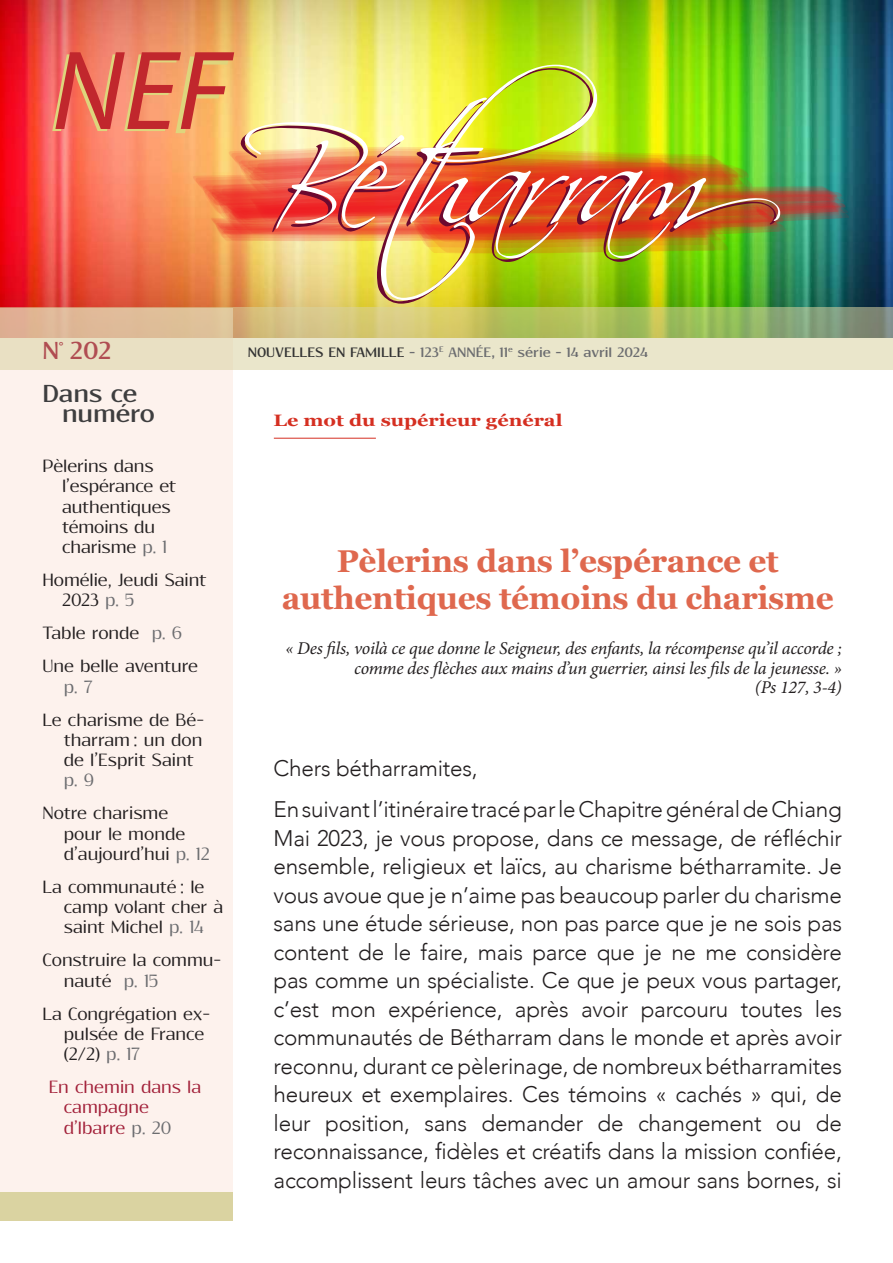
<style>
.page{position:relative;width:893px;height:1263px;background:#fff}
.page>*{position:absolute;margin:0;border:0;box-sizing:border-box;transform-origin:0 0}
.t1{font:italic 113.7px "Myriad Pro";color:#c1272d}
.t2{font:700 31.5px/37.5px "Georgia";letter-spacing:-.01em;color:#df684e;text-align:center}
.t3{font:700 27px/20.2px "Resagokr";letter-spacing:-.005em;color:#3e3e3f}
.t4{font:700 27px "Resagokr";color:#b04d52}
.t5{font:300 22.5px/28.5px "Avenir";letter-spacing:-.01em;color:#231f20}
.t6{font:19.5px/20.2px "Resagokr";color:#231f20}
.t7{font:19.5px/20.2px "Resagokr";color:#a22039}
.t8{font:19.5px "Resagokr";color:#6c6d70}
.t9{font:italic 18px/19.5px "Minion Pro";letter-spacing:-.015em;color:#231f20;text-align:right}
.t10{font:700 16.5px "Georgia";color:#d52f21;scale:1.2 1}
.t11{font:700 15px "Resagokr";color:#6c6d70}
.s1{color:#343434}
.s2{color:#6c6d70}
</style>
<div class="page">
<img style="left:0;top:0;width:893px;height:307px">
<img style="left:52px;top:54px;width:797px;height:250px">
<div style="left:0;top:308px;width:233px;height:902px;background:#fdf2ed"></div>
<svg style="left:0;top:307px;width:893px;height:63px;background:#d3cfa0"></svg>
<div style="left:0;top:1192px;width:233px;height:29px;background:#dad3a1"></div>
<hr style="left:274px;top:438px;width:102px;height:1px;background:#d52f21">
<h1 class="t1" style="left:52px;top:21px;width:180px">NEF</h1>
<p class="t4" style="left:43px;top:337px;width:70px">N° 202</p>
<p class="t11" style="left:248px;top:344px;width:402px"><span class="s1">NOUVELLES EN FAMILLE</span> - 123<sup>E</sup> ANNÉE, 11<sup>e</sup> série - 14 avril 2024</p>
<p class="t3" style="left:62px;top:383px;width:94px;text-indent:-20px">Dans ce numéro</p>
<p class="t6" style="left:62px;top:456px;width:115px;text-indent:-20px">Pèlerins dans l’espérance et authentiques témoins du charisme <span class="s2">p. 1</span></p>
<p class="t6" style="left:62px;top:570px;width:146px;text-indent:-20px">Homélie, Jeudi Saint<br>2023 <span class="s2">p. 5</span></p>
<p class="t6" style="left:43px;top:617px;width:157px;line-height:33px">Table ronde <span class="s2">p. 6<br></span>Une belle aventure</p>
<p class="t8" style="left:64px;top:677px;width:31px">p. 7</p>
<p class="t6" style="left:64px;top:709px;width:142px;text-align:justify;text-indent:-21px">Le charisme de Bé&shy;tharram : un don de l’Esprit Saint</p>
<p class="t8" style="left:64px;top:770px;width:32px">p. 9</p>
<p class="t6" style="left:64px;top:803px;width:148px;text-indent:-21px">Notre charisme pour le monde d’aujourd’hui <span class="s2">p. 12</span></p>
<p class="t6" style="left:64px;top:877px;width:161px;text-indent:-21px">La communauté : le camp volant cher à saint Michel <span class="s2">p. 14</span></p>
<p class="t6" style="left:64px;top:950px;width:159px;text-indent:-21px">Construire la commu&shy;nauté <span class="s2">p. 15</span></p>
<p class="t6" style="left:64px;top:1003px;width:148px;text-indent:-21px">La Congrégation ex&shy;pulsée de France (2/2) <span class="s2">p. 17</span></p>
<p class="t7" style="left:64px;top:1077px;width:139px;text-indent:-15px">En chemin dans la campagne d’Ibarre <span class="s2">p. 20</span></p>
<p class="t10" style="left:274px;top:408px;width:242px">Le mot du supérieur général</p>
<h2 class="t2" style="left:282px;top:541px;width:554px">Pèlerins dans l’espérance et authentiques témoins du charisme</h2>
<p class="t9" style="left:285px;top:639px;width:558px">« Des fils, voilà ce que donne le Seigneur, des enfants, la récompense qu’il accorde ; comme des flèches aux mains d’un guerrier, ainsi les fils de la jeunesse. »<br>(Ps 127, 3-4)</p>
<p class="t5" style="left:274px;top:748px;width:570px;line-height:41.2px">Chers bétharramites,<br>En suivant l’itinéraire tracé par le Chapitre général de Chiang</p>
<p class="t5" style="left:274px;top:824px;width:570px;text-align:justify">Mai 2023, je vous propose, dans ce message, de réfléchir ensemble, religieux et laïcs, au charisme bétharramite. Je vous avoue que je n’aime pas beaucoup parler du charisme sans une étude sérieuse, non pas parce que je ne sois pas content de le faire, mais parce que je ne me considère pas comme un spécialiste. Ce que je peux vous partager, c’est mon expérience, après avoir parcouru toutes les communautés de Bétharram dans le monde et après avoir reconnu, durant ce pèlerinage, de nombreux bétharramites heureux et exemplaires. Ces témoins « cachés » qui, de leur position, sans demander de changement ou de reconnaissance, fidèles et créatifs dans la mission confiée, accomplissent leurs tâches avec un amour sans bornes, si</p>
</div>
